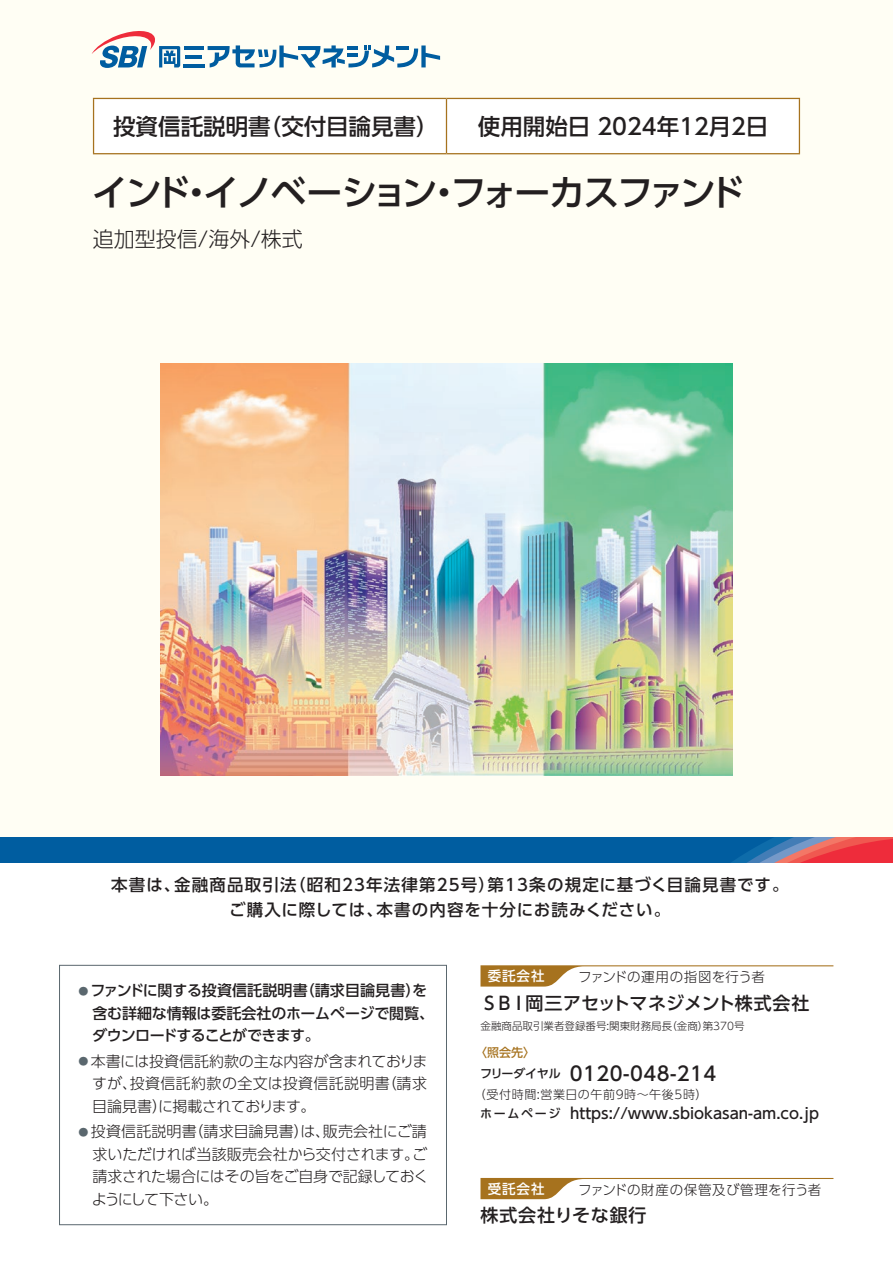
<style>
.page{position:relative;width:893px;height:1263px;background:#fff}
.page>*{position:absolute;margin:0;border:0;box-sizing:border-box;transform-origin:0 0}
.B-ファンド名{font:500 36px "UD Shin Go Pro";letter-spacing:-.09em;color:#231f20}
.textbase{font:500 22.5px "UD Shin Go Pro";color:#231f20}
.textbase-2{font:300 21px "UD Shin Go Pro";color:#231f20}
.textbase-3{font:500 19.5px "UD Shin Go Pro";letter-spacing:.025em;color:#231f20}
.textbase-4{font:500 18px "UD Shin Go Pro";letter-spacing:-.005em;color:#231f20}
.textbase-5{font:500 18px "UD Shin Go Pro";letter-spacing:.045em;color:#231f20}
.textbase-6{font:500 16.5px "UD Shin Go Pro";letter-spacing:.07em;color:#231f20}
.textbase-7{font:500 16.5px "UD Shin Go Pro";letter-spacing:.05em;color:#231f20}
.textbase-8{font:300 15px/22.5px "UD Shin Go Pro";letter-spacing:-.01em;color:#231f20;text-align:justify}
.textbase-9{font:500 15px/22.5px "UD Shin Go Pro";color:#231f20}
.textbase-10{font:300 13.5px "UD Shin Go Pro";letter-spacing:.02em;color:#231f20}
.textbase-11{font:500 13.5px "UD Shin Go Pro";letter-spacing:.07em;color:#fff}
.textbase-12{font:300 12px "UD Shin Go Pro";letter-spacing:.05em;color:#231f20}
.textbase-13{font:500 12px "UD Shin Go Pro";color:#a6721e}
.textbase-14{font:300 10.5px "UD Shin Go Pro";color:#231f20}
.s1{font-size:10.05px;color:#5a676e}
.s2{font-size:12px}
</style>
<div class="page">
<div style="left:0;top:0;width:893px;height:846px;background:#fffef4"></div>
<hr style="left:183px;top:64px;width:21px;height:3px;background:#005da0">
<svg style="left:208px;top:45px;width:232px;height:23px"></svg>
<hr style="left:184px;top:46px;width:19px;height:4px;background:#005da0">
<hr style="left:186px;top:55px;width:16px;height:4px;background:#005da0">
<svg style="left:92px;top:31px;width:88px;height:37px"></svg>
<div style="left:0;top:837px;width:855px;height:26px;background:#005da0"></div>
<svg style="left:731px;top:837px;width:162px;height:26px"></svg>
<div style="left:59px;top:965px;width:388px;height:260px;border:1px solid #5a676e"></div>
<svg style="left:480px;top:965px;width:353px;height:21px"></svg>
<svg style="left:480px;top:1178px;width:353px;height:21px"></svg>
<div style="left:94px;top:99px;width:705px;height:54px;background:#fff"></div>
<hr style="left:93px;top:98px;width:353px;height:1px;background:#a6721e">
<hr style="left:93px;top:99px;width:1px;height:54px;background:#a6721e">
<hr style="left:446px;top:98px;width:354px;height:1px;background:#a6721e">
<hr style="left:446px;top:99px;width:1px;height:54px;background:#a6721e">
<hr style="left:799px;top:99px;width:1px;height:54px;background:#a6721e">
<hr style="left:93px;top:153px;width:353px;height:1px;background:#a6721e">
<hr style="left:446px;top:153px;width:354px;height:1px;background:#a6721e">
<img style="left:161px;top:364px;width:571px;height:412px">
<p class="textbase" style="left:113px;top:108px;width:327px">投資信託説明書（交付目論見書）</p>
<p class="textbase" style="left:478px;top:108px;width:292px">使用開始日 2024年12月2日</p>
<p class="B-ファンド名" style="left:92px;top:163px;width:655px">インド・イノベーション・フォーカスファンド</p>
<p class="textbase-2" style="left:93px;top:222px;width:211px">追加型投信/海外/株式</p>
<p class="textbase-6" style="left:111px;top:871px;width:679px">本書は、金融商品取引法（昭和23年法律第25号）第13条の規定に基づく目論見書です。</p>
<p class="textbase-7" style="left:229px;top:896px;width:443px">ご購入に際しては、本書の内容を十分にお読みください。</p>
<p class="textbase-9" style="left:92px;top:979px;width:343px;text-indent:-14px"><span class="s1">●</span> ファンドに関する投資信託説明書（請求目論見書）を含む詳細な情報は委託会社のホームページで閲覧、ダウンロードすることができます。</p>
<p class="textbase-8" style="left:92px;top:1049px;width:337px;text-indent:-14px"><span class="s1">●</span> 本書には投資信託約款の主な内容が含まれておりますが、投資信託約款の全文は投資信託説明書（請求目論見書）に掲載されております。</p>
<p class="textbase-8" style="left:92px;top:1120px;width:338px;text-indent:-13px"><span class="s1">●</span> 投資信託説明書（請求目論見書）は、販売会社にご請求いただければ当該販売会社から交付されます。ご請求された場合にはその旨をご自身で記録しておくようにして下さい。</p>
<p class="textbase-11" style="left:488px;top:965px;width:58px">委託会社</p>
<p class="textbase-10" style="left:578px;top:966px;width:188px">ファンドの運用の指図を行う者</p>
<p class="textbase-4" style="left:480px;top:988px;width:330px">ＳＢＩ岡三アセットマネジメント株式会社</p>
<p class="textbase-14" style="left:480px;top:1017px;width:265px">金融商品取引業者登録番号:関東財務局長（金商）第370号</p>
<p class="textbase-13" style="left:475px;top:1042px;width:61px">〈照会先〉</p>
<p class="textbase-3" style="left:480px;top:1058px;width:238px"><span class="s2">フリーダイヤル</span> 0120-048-214</p>
<p class="textbase-12" style="left:474px;top:1084px;width:235px">（受付時間:営業日の午前9時～午後5時）</p>
<p class="textbase-9" style="left:480px;top:1102px;width:340px"><span class="s2">ホームページ</span> https://www.sbiokasan-am.co.jp</p>
<p class="textbase-11" style="left:488px;top:1177px;width:58px">受託会社</p>
<p class="textbase-10" style="left:578px;top:1179px;width:245px">ファンドの財産の保管及び管理を行う者</p>
<p class="textbase-5" style="left:480px;top:1201px;width:168px">株式会社りそな銀行</p>
</div>
